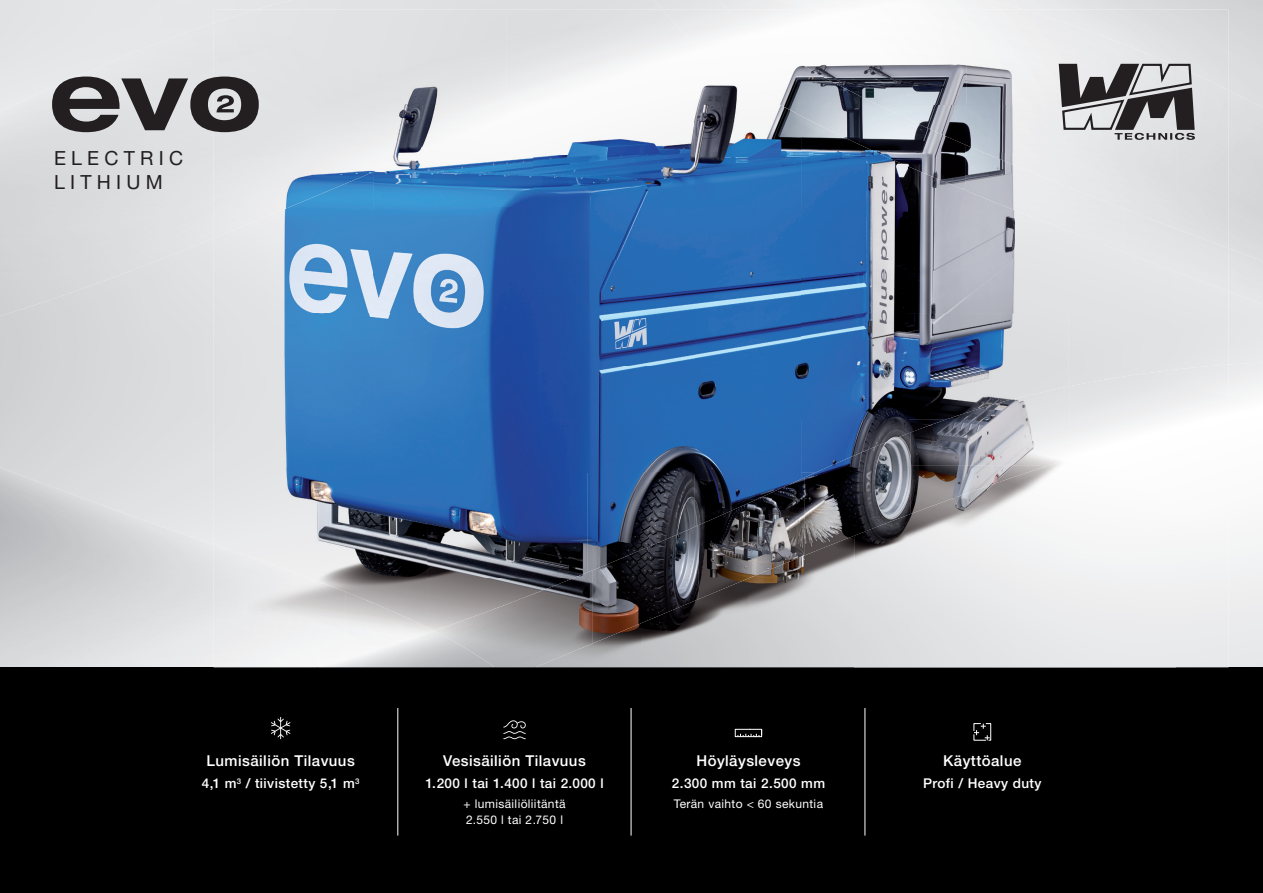
<style>
.page{position:relative;width:1263px;height:893px;background:#fff}
.page>*{position:absolute;margin:0;border:0;box-sizing:border-box;transform-origin:0 0}
.t1{font:19.5px/23.5px "Helvetica Neue LT Std";letter-spacing:.27em;color:#231f20}
.t2{font:500 15px "Helvetica Neue LT Std";letter-spacing:.03em;color:#fff}
.t3{font:500 13.5px "Helvetica Neue LT Std";letter-spacing:.03em;color:#fff}
.t4{font:12px/16.5px "Helvetica Neue LT Std";letter-spacing:.03em;color:#fff}
</style>
<div class="page">
<div style="left:1228px;top:535px;width:35px;height:133px;background:#ededee"></div>
<div style="left:152px;top:23px;width:62px;height:240px;background:#e1e2e4"></div>
<img style="left:132px;top:45px;width:21px;height:8px">
<img style="left:0;top:467px;width:214px;height:201px">
<div style="left:1228px;top:261px;width:35px;height:43px;background:#e3e4e6"></div>
<img style="left:942px;top:0;width:321px;height:261px">
<div style="left:0;top:668px;width:1263px;height:225px;background:#000001"></div>
<hr style="left:397px;top:708px;width:1px;height:128px;background:#fff">
<hr style="left:631px;top:708px;width:1px;height:128px;background:#fff">
<hr style="left:864px;top:708px;width:1px;height:128px;background:#fff">
<svg style="left:271px;top:717px;width:19px;height:22px"></svg>
<svg style="left:503px;top:720px;width:23px;height:19px"></svg>
<svg style="left:973px;top:723px;width:19px;height:18px"></svg>
<div style="left:1175px;top:544px;width:53px;height:124px;background:#ededee"></div>
<img style="left:855px;top:514px;width:160px;height:154px">
<img style="left:748px;top:555px;width:107px;height:113px">
<img style="left:641px;top:599px;width:107px;height:69px">
<img style="left:593px;top:644px;width:48px;height:24px">
<div style="left:1176px;top:10px;width:52px;height:56px;background:#dbdcde"></div>
<img style="left:534px;top:124px;width:160px;height:348px">
<img style="left:694px;top:101px;width:107px;height:424px">
<img style="left:374px;top:156px;width:160px;height:158px">
<img style="left:801px;top:137px;width:107px;height:282px">
<img style="left:267px;top:178px;width:107px;height:136px">
<img style="left:908px;top:189px;width:107px;height:125px">
<div style="left:1015px;top:240px;width:160px;height:74px;background:#e3e4e6"></div>
<img style="left:267px;top:314px;width:160px;height:278px">
<img style="left:427px;top:314px;width:107px;height:158px">
<img style="left:908px;top:314px;width:160px;height:105px">
<img style="left:801px;top:419px;width:109px;height:53px">
<img style="left:427px;top:472px;width:160px;height:106px">
<img style="left:587px;top:472px;width:107px;height:98px">
<img style="left:801px;top:472px;width:3px;height:5px">
<img style="left:910px;top:386px;width:159px;height:80px">
<img style="left:804px;top:432px;width:107px;height:123px">
<img style="left:698px;top:477px;width:107px;height:122px">
<img style="left:910px;top:465px;width:138px;height:49px">
<img style="left:592px;top:525px;width:107px;height:119px">
<img style="left:434px;top:570px;width:159px;height:98px">
<img style="left:214px;top:10px;width:292px;height:137px">
<img style="left:214px;top:147px;width:146px;height:91px">
<img style="left:360px;top:147px;width:74px;height:31px">
<img style="left:214px;top:544px;width:132px;height:124px">
<img style="left:346px;top:592px;width:88px;height:39px">
<img style="left:316px;top:631px;width:180px;height:37px">
<img style="left:702px;top:85px;width:158px;height:52px">
<img style="left:860px;top:105px;width:105px;height:84px">
<img style="left:843px;top:137px;width:17px;height:8px">
<img style="left:965px;top:153px;width:158px;height:87px">
<div style="left:1123px;top:229px;width:105px;height:62px;background:#e5e6e8"></div>
<img style="left:1091px;top:240px;width:32px;height:12px">
<img style="left:757px;top:10px;width:419px;height:95px">
<div style="left:1176px;top:66px;width:52px;height:182px;background:#dcdddf"></div>
<img style="left:878px;top:105px;width:298px;height:48px">
<img style="left:984px;top:153px;width:192px;height:48px">
<div style="left:1103px;top:201px;width:73px;height:28px;background:#e3e4e6"></div>
<img style="left:728px;top:10px;width:137px;height:24px">
<svg style="left:52px;top:77px;width:207px;height:55px;background:#747273"></svg>
<svg style="left:734px;top:728px;width:28px;height:10px"></svg>
<svg style="left:1057px;top:63px;width:140px;height:77px;background:#8e8c8e"></svg>
<h1 class="t1" style="left:54px;top:146px;width:131px">ELECTRIC<br>LITHIUM</h1>
<p class="t2" style="left:206px;top:751px;width:150px">Lumisäiliön Tilavuus</p>
<p class="t3" style="left:202px;top:775px;width:159px">4,1 m<sup>3</sup> / tiivistetty 5,1 m<sup>3</sup></p>
<p class="t2" style="left:443px;top:751px;width:144px">Vesisäiliön Tilavuus</p>
<p class="t3" style="left:425px;top:775px;width:180px">1.200 l tai 1.400 l tai 2.000 l</p>
<p class="t4" style="left:463px;top:795px;width:104px">+ lumisäiliöliitäntä<br>2.550 l tai 2.750 l</p>
<p class="t2" style="left:696px;top:751px;width:106px">Höyläysleveys</p>
<p class="t3" style="left:672px;top:775px;width:155px">2.300 mm tai 2.500 mm</p>
<p class="t4" style="left:674px;top:795px;width:151px">Terän vaihto &lt; 60 sekuntia</p>
<p class="t2" style="left:943px;top:751px;width:80px">Käyttöalue</p>
<p class="t3" style="left:923px;top:775px;width:120px">Profi / Heavy duty</p>
</div>
